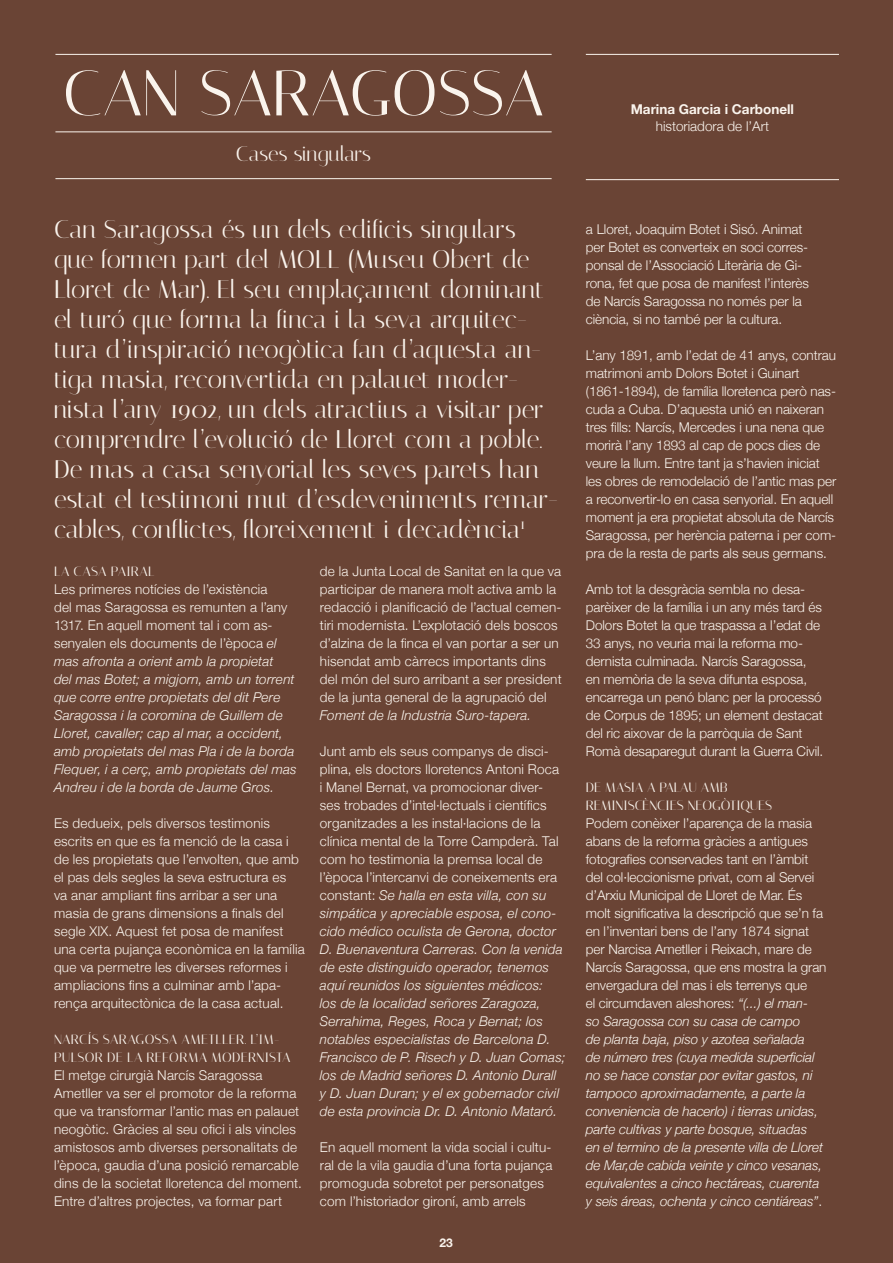
<style>
.page{position:relative;width:893px;height:1263px;background:#6a4435}
.page>*{position:absolute;margin:0;border:0;box-sizing:border-box;transform-origin:0 0}
.t1{font:64.5px "Italiana";color:#faf4ed}
.t2{font:25.5px/30px "Italiana";letter-spacing:-.005em;color:#faf4ed}
.t3{font:21px "Italiana";letter-spacing:-.01em;color:#faf4ed}
.t4{font:300 13.5px/18px "Helvetica Neue";letter-spacing:.005em;color:#faf4ed}
.t5{font:italic 300 13.5px/18px "Helvetica Neue";letter-spacing:.01em;color:#faf4ed}
.t6{font:13.5px/18px "Italiana";letter-spacing:.01em;color:#faf4ed}
.t7{font:700 13.5px "Helvetica Neue";color:#faf4ed}
.t8{font:700 12px "Helvetica Neue";color:#fff}
.s1{font-style:normal}
</style>
<div class="page">
<hr style="left:55px;top:131px;width:497px;height:1px;background:#faf4ed">
<hr style="left:55px;top:178px;width:497px;height:1px;background:#faf4ed">
<hr style="left:55px;top:54px;width:497px;height:1px;background:#faf4ed">
<hr style="left:586px;top:54px;width:253px;height:1px;background:#faf4ed">
<hr style="left:586px;top:179px;width:253px;height:1px;background:#faf4ed">
<h1 class="t1" style="left:63px;top:56px;width:483px">CAN SARAGOSSA</h1>
<h3 class="t3" style="left:236px;top:142px;width:137px">Cases singulars</h3>
<p class="t7" style="left:631px;top:99px;width:165px">Marina Garcia i Carbonell</p>
<p class="t4" style="left:656px;top:116px;width:115px">historiadora de l’Art</p>
<p class="t2" style="left:54px;top:214px;width:506px">Can Saragossa és un dels edificis singulars que formen part del MOLL (Museu Obert de Lloret de Mar). El seu emplaçament dominant el turó que forma la finca i la seva arquitec&shy;tura d’inspiració neogòtica fan d’aquesta an&shy;tiga masia, reconvertida en palauet moder&shy;nista l’any 1902, un dels atractius a visitar per comprendre l’evolució de Lloret com a poble.<br>De mas a casa senyorial les seves parets han estat el testimoni mut d’esdeveniments remar&shy;cables, conflictes, floreixement i decadència<sup>1</sup></p>
<p class="t6" style="left:54px;top:562px;width:102px">LA CASA PAIRAL</p>
<p class="t5" style="left:54px;top:579px;width:244px"><span class="s1">Les primeres notícies de l’existència<br>del mas Saragossa es remunten a l’any 1317. En aquell moment tal i com as&shy;senyalen els documents de l’època</span> el mas afronta a orient amb la propietat<br>del mas Botet; a migjorn, amb un torrent que corre entre propietats del dit Pere Saragossa i la coromina de Guillem de Lloret, cavaller; cap al mar, a occident, amb propietats del mas Pla i de la borda Flequer, i a cerç, amb propietats del mas Andreu i de la borda de Jaume Gros.</p>
<p class="t4" style="left:54px;top:813px;width:252px">Es dedueix, pels diversos testimonis escrits en que es fa menció de la casa i de les propietats que l’envolten, que amb el pas dels segles la seva estructura es<br>va anar ampliant fins arribar a ser una masia de grans dimensions a finals del segle XIX. Aquest fet posa de manifest una certa pujança econòmica en la família que va permetre les diverses reformes i ampliacions fins a culminar amb l’apa&shy;rença arquitectònica de la casa actual.</p>
<p class="t6" style="left:54px;top:1030px;width:238px">NARCÍS SARAGOSSA AMETLLER. L’IM-<br>PULSOR DE LA REFORMA MODERNISTA</p>
<p class="t4" style="left:54px;top:1065px;width:249px">El metge cirurgià Narcís Saragossa Ametller va ser el promotor de la reforma que va transformar l’antic mas en palauet neogòtic. Gràcies al seu ofici i als vincles amistosos amb diverses personalitats de l’època, gaudia d’una posició remarcable dins de la societat lloretenca del moment.<br>Entre d’altres projectes, va formar part</p>
<p class="t4" style="left:320px;top:561px;width:243px">de la Junta Local de Sanitat en la que va participar de manera molt activa amb la redacció i planificació de l’actual cemen&shy;tiri modernista. L’explotació dels boscos d’alzina de la finca el van portar a ser un hisendat amb càrrecs importants dins del món del suro arribant a ser president de la junta general de la agrupació del</p>
<p class="t5" style="left:320px;top:705px;width:213px">Foment de la Industria Suro-tapera.</p>
<p class="t5" style="left:320px;top:741px;width:247px"><span class="s1">Junt amb els seus companys de disci&shy;plina, els doctors lloretencs Antoni Roca<br>i Manel Bernat, va promocionar diver&shy;ses trobades d’intel·lectuals i científics organitzades a les instal·lacions de la clínica mental de la Torre Campderà. Tal com ho testimonia la premsa local de l’època l’intercanvi de coneixements era constant:</span> Se halla en esta villa, con su simpática y apreciable esposa, el cono&shy;cido médico oculista de Gerona, doctor D. Buenaventura Carreras. Con la venida de este distinguido operador, tenemos aquí reunidos los siguientes médicos:<br>los de la localidad señores Zaragoza, Serrahima, Reges, Roca y Bernat; los notables especialistas de Barcelona D.<br>Francisco de P. Risech y D. Juan Comas; los de Madrid señores D. Antonio Durall y D. Juan Duran; y el ex gobernador civil de esta provincia Dr. D. Antonio Mataró.</p>
<p class="t4" style="left:320px;top:1137px;width:234px">En aquell moment la vida social i cultu&shy;ral de la vila gaudia d’una forta pujança promoguda sobretot per personatges com l’historiador gironí, amb arrels</p>
<p class="t8" style="left:439px;top:1233px;width:15px">23</p>
<p class="t4" style="left:586px;top:219px;width:225px">a Lloret, Joaquim Botet i Sisó. Animat per Botet es converteix en soci corres&shy;ponsal de l’Associació Literària de Gi&shy;rona, fet que posa de manifest l’interès de Narcís Saragossa no només per la ciència, si no també per la cultura.</p>
<p class="t4" style="left:586px;top:345px;width:252px">L’any 1891, amb l’edat de 41 anys, contrau matrimoni amb Dolors Botet i Guinart (1861-1894), de família lloretenca però nas&shy;cuda a Cuba. D’aquesta unió en naixeran tres fills: Narcís, Mercedes i una nena que morirà l’any 1893 al cap de pocs dies de veure la llum. Entre tant ja s’havien iniciat les obres de remodelació de l’antic mas per a reconvertir-lo en casa senyorial. En aquell moment ja era propietat absoluta de Narcís Saragossa, per herència paterna i per com&shy;pra de la resta de parts als seus germans.</p>
<p class="t4" style="left:586px;top:579px;width:239px">Amb tot la desgràcia sembla no desa&shy;parèixer de la família i un any més tard és Dolors Botet la que traspassa a l’edat de 33 anys, no veuria mai la reforma mo&shy;dernista culminada. Narcís Saragossa, en memòria de la seva difunta esposa, encarrega un penó blanc per la processó de Corpus de 1895; un element destacat del ric aixovar de la parròquia de Sant Romà desaparegut durant la Guerra Civil.</p>
<p class="t6" style="left:586px;top:778px;width:188px">DE MASIA A PALAU AMB<br>REMINISCÈNCIES NEOGÒTIQUES</p>
<p class="t5" style="left:586px;top:813px;width:242px"><span class="s1">Podem conèixer l’aparença de la masia abans de la reforma gràcies a antigues fotografies conservades tant en l’àmbit del col·leccionisme privat, com al Servei d’Arxiu Municipal de Lloret de Mar. És molt significativa la descripció que se’n fa en l’inventari bens de l’any 1874 signat per Narcisa Ametller i Reixach, mare de Narcís Saragossa, que ens mostra la gran envergadura del mas i els terrenys que<br>el circumdaven aleshores:</span> “(...) el man-<br>so Saragossa con su casa de campo<br>de planta baja, piso y azotea señalada<br>de número tres (cuya medida superficial no se hace constar por evitar gastos, ni tampoco aproximadamente, a parte la conveniencia de hacerlo) i tierras unidas, parte cultivas y parte bosque, situadas<br>en el termino de la presente villa de Lloret de Mar,de cabida veinte y cinco vesanas, equivalentes a cinco hectáreas, cuarenta y seis áreas, ochenta y cinco centiáreas”<span class="s1">.</span></p>
</div>
